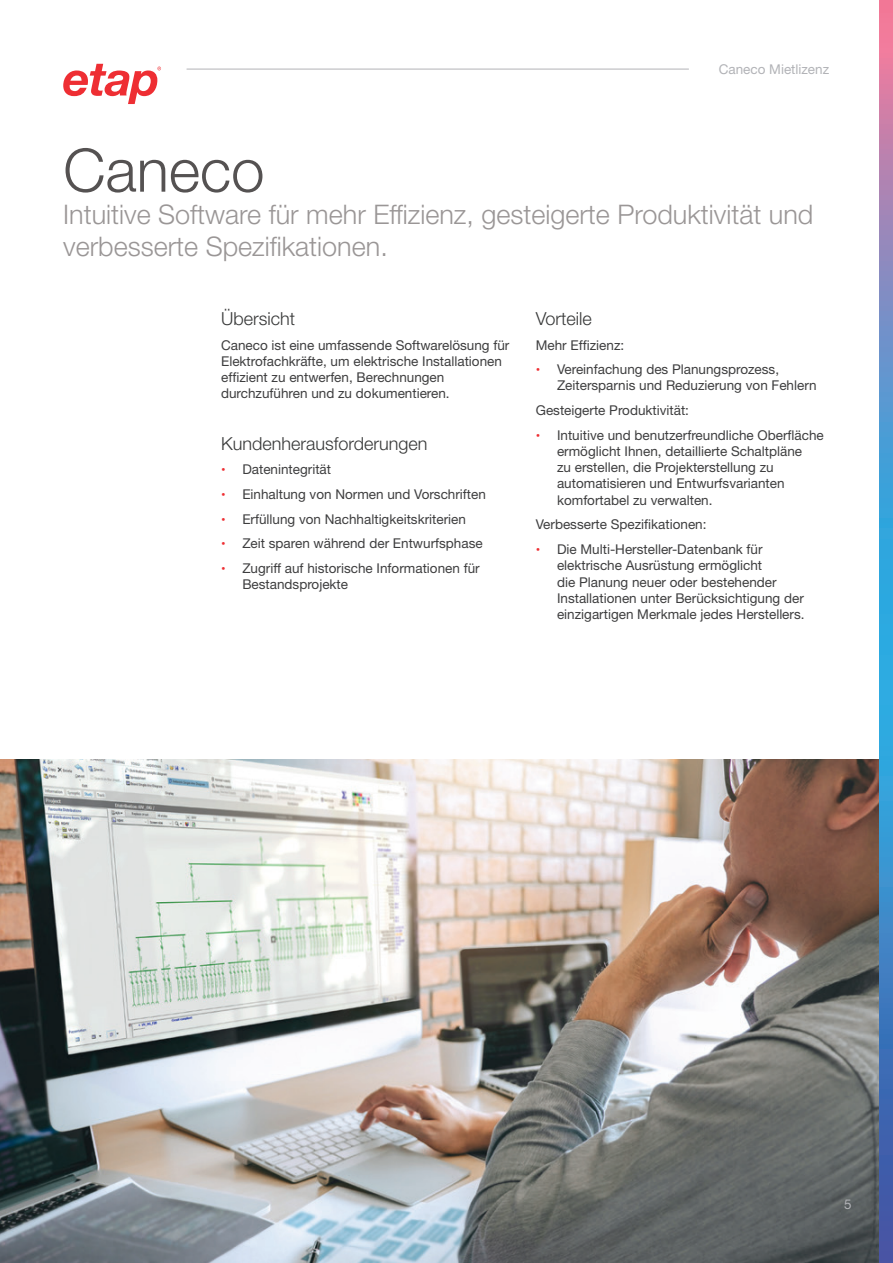
<style>
.page{position:relative;width:893px;height:1263px;background:#fff}
.page>*{position:absolute;margin:0;border:0;box-sizing:border-box;transform-origin:0 0}
.t1{font:300 60px "Helvetica Neue LT Pro";color:#555252}
.t2{font:300 27px/32.4px "Helvetica Neue LT Pro";color:#9a9696}
.t3{font:300 18px "Helvetica Neue LT Pro";color:#383939}
.t4{font:13.5px/16.2px "Helvetica Neue LT Pro";color:#3e3e3f}
.t5{font:13.5px "Helvetica Neue LT Pro";color:#b2b3b7}
.s1{font-family:"Helvetica Neue";font-size:12.75px;color:#ee2e33}
</style>
<div class="page">
<img style="left:0;top:759px;width:879px;height:504px">
<svg style="left:63px;top:64px;width:98px;height:40px"></svg>
<svg style="left:879px;top:0;width:14px;height:1263px;background:#5d8ac3"></svg>
<hr style="left:187px;top:69px;width:502px;height:1px;background:#b2b3b7">
<p class="t5" style="left:719px;top:61px;width:112px">Caneco Mietlizenz</p>
<h1 class="t1" style="left:63px;top:134px;width:203px">Caneco</h1>
<h2 class="t2" style="left:63px;top:198px;width:752px">Intuitive Software für mehr Effizienz, gesteigerte Produktivität und verbesserte Spezifikationen.</h2>
<h3 class="t3" style="left:221px;top:307px;width:75px">Übersicht</h3>
<p class="t4" style="left:221px;top:336px;width:290px">Caneco ist eine umfassende Softwarelösung für Elektrofachkräfte, um elektrische Installationen effizient zu entwerfen, Berechnungen durchzuführen und zu dokumentieren.</p>
<h3 class="t3" style="left:221px;top:432px;width:208px">Kundenherausforderungen</h3>
<p class="t4" style="left:221px;top:461px;width:112px"><span class="s1">•</span> Datenintegrität</p>
<p class="t4" style="left:221px;top:486px;width:266px"><span class="s1">•</span> Einhaltung von Normen und Vorschriften</p>
<p class="t4" style="left:221px;top:510px;width:246px"><span class="s1">•</span> Erfüllung von Nachhaltigkeitskriterien</p>
<p class="t4" style="left:221px;top:535px;width:263px"><span class="s1">•</span> Zeit sparen während der Entwurfsphase</p>
<p class="t4" style="left:242px;top:560px;width:239px;text-indent:-21px"><span class="s1">•</span> Zugriff auf historische Informationen für<br>Bestandsprojekte</p>
<h3 class="t3" style="left:536px;top:307px;width:58px">Vorteile</h3>
<p class="t4" style="left:536px;top:336px;width:90px">Mehr Effizienz:</p>
<p class="t4" style="left:557px;top:361px;width:261px;text-indent:-21px"><span class="s1">•</span> Vereinfachung des Planungsprozess,<br>Zeitersparnis und Reduzierung von Fehlern</p>
<p class="t4" style="left:536px;top:402px;width:155px">Gesteigerte Produktivität:</p>
<p class="t4" style="left:557px;top:427px;width:268px;text-indent:-21px"><span class="s1">•</span> Intuitive und benutzerfreundliche Oberfläche ermöglicht Ihnen, detaillierte Schaltpläne<br>zu erstellen, die Projekterstellung zu automatisieren und Entwurfsvarianten komfortabel zu verwalten.</p>
<p class="t4" style="left:536px;top:516px;width:172px">Verbesserte Spezifikationen:</p>
<p class="t4" style="left:557px;top:541px;width:249px;text-indent:-21px"><span class="s1">•</span> Die Multi-Hersteller-Datenbank für elektrische Ausrüstung ermöglicht<br>die Planung neuer oder bestehender Installationen unter Berücksichtigung der einzigartigen Merkmale jedes Herstellers.</p>
<p class="t5" style="left:844px;top:1196px;width:9px">5</p>
</div>
